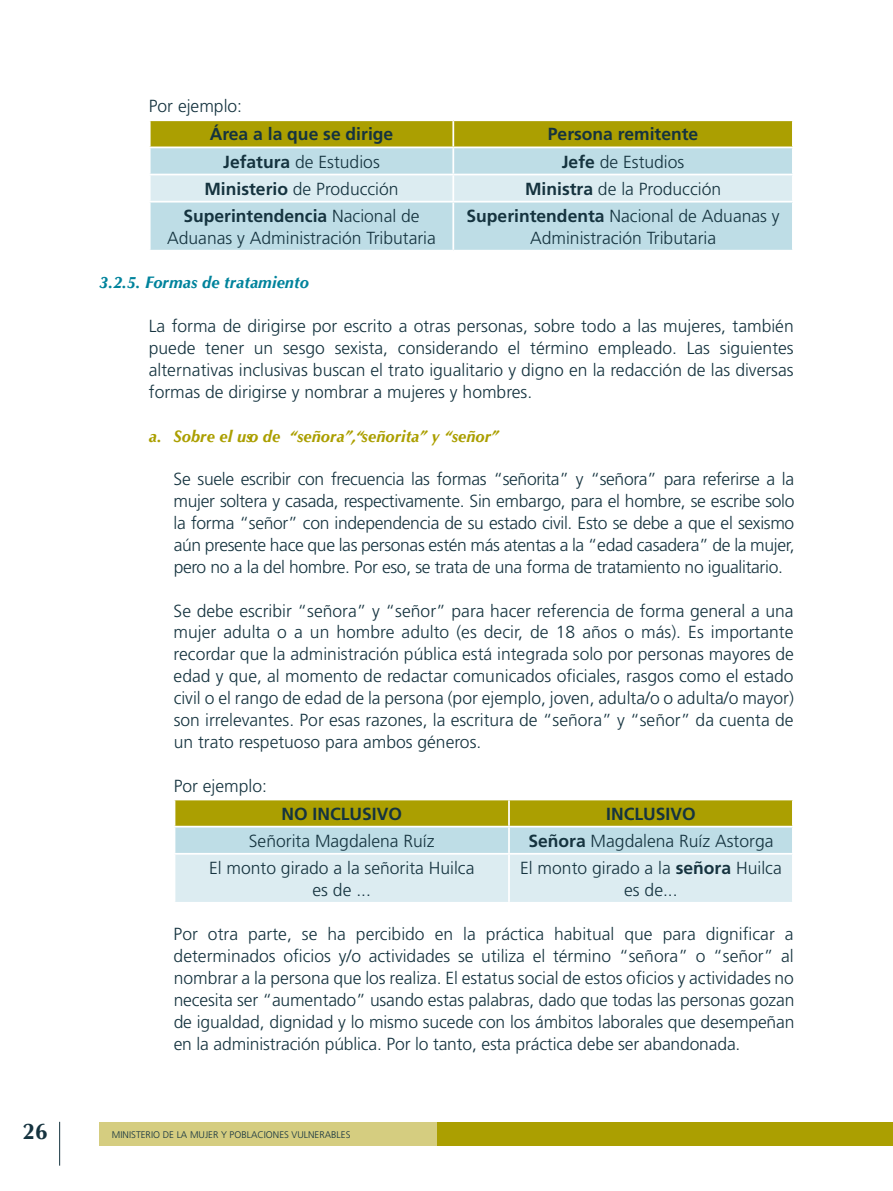
<style>
.page{position:relative;width:893px;height:1191px;background:#fff}
.page>*{position:absolute;margin:0;border:0;box-sizing:border-box;transform-origin:0 0}
.t1{font:700 22.75px "CG Omega";color:#15333f}
.t2{font:300 17.5px/21.9px "Frutiger LT Std";color:#15333f;text-align:center}
.t3{font:700 17.5px/28px "Frutiger LT Std";color:#15333f}
.t4{font:italic 700 16.62px "CG Omega";color:#ab9f01}
.t5{font:italic 700 16.62px "CG Omega";color:#00839c}
.t6{font:300 9.62px "Frutiger LT Std";color:#15333f}
.s1{font-weight:300}
.s2{font-weight:700}
</style>
<div class="page">
<div style="left:151px;top:121px;width:641px;height:25px;background:#ab9f01"></div>
<div style="left:151px;top:148px;width:641px;height:102px;background:#bedde6"></div>
<div style="left:151px;top:175px;width:641px;height:26px;background:#dcecf1"></div>
<hr style="left:452px;top:121px;width:2px;height:25px;background:#fff">
<hr style="left:452px;top:148px;width:2px;height:26px;background:#fff">
<hr style="left:149px;top:174px;width:304px;height:1px;background:#fff">
<hr style="left:453px;top:174px;width:341px;height:1px;background:#fff">
<hr style="left:452px;top:175px;width:2px;height:26px;background:#fff">
<hr style="left:149px;top:201px;width:304px;height:1px;background:#fff">
<hr style="left:453px;top:201px;width:341px;height:1px;background:#fff">
<hr style="left:452px;top:202px;width:2px;height:48px;background:#fff">
<svg style="left:174px;top:800px;width:619px;height:102px;background:#c9d5b2"></svg>
<hr style="left:509px;top:825px;width:285px;height:2px;background:#fff">
<hr style="left:508px;top:827px;width:2px;height:26px;background:#fff">
<hr style="left:792px;top:827px;width:2px;height:26px;background:#fff">
<hr style="left:174px;top:853px;width:335px;height:1px;background:#fff">
<hr style="left:174px;top:854px;width:1px;height:48px;background:#fff">
<hr style="left:509px;top:853px;width:285px;height:1px;background:#fff">
<hr style="left:508px;top:854px;width:2px;height:48px;background:#fff">
<hr style="left:792px;top:854px;width:2px;height:48px;background:#fff">
<hr style="left:59px;top:1121px;width:1px;height:44px;background:#15333f">
<div style="left:401px;top:1122px;width:492px;height:24px;background:#ab9f01"></div>
<div style="left:100px;top:1122px;width:337px;height:24px;background:#d5cd80"></div>
<p class="t3" style="left:210px;top:92px;width:185px;text-indent:-61px"><span class="s1">Por ejemplo:<br></span>Área a la que se dirige</p>
<p class="t3" style="left:548px;top:120px;width:152px">Persona remitente</p>
<p class="t2" style="left:223px;top:151px;width:158px"><span class="s2">Jefatura</span> de Estudios</p>
<p class="t2" style="left:562px;top:151px;width:124px"><span class="s2">Jefe</span> de Estudios</p>
<p class="t2" style="left:204px;top:178px;width:196px"><span class="s2">Ministerio</span> de Producción</p>
<p class="t2" style="left:525px;top:178px;width:198px"><span class="s2">Ministra</span> de la Producción</p>
<p class="t2" style="left:167px;top:205px;width:270px"><span class="s2">Superintendencia</span> Nacional de<br>Aduanas y Administración Tributaria</p>
<p class="t2" style="left:466px;top:205px;width:315px"><span class="s2">Superintendenta</span> Nacional de Aduanas y<br>Administración Tributaria</p>
<p class="t5" style="left:99px;top:273px;width:211px">3.2.5. Formas de tratamiento</p>
<p class="t2" style="left:149px;top:315px;width:646px;text-align:justify">La forma de dirigirse por escrito a otras personas, sobre todo a las mujeres, también puede tener un sesgo sexista, considerando el término empleado. Las siguientes alternativas inclusivas buscan el trato igualitario y digno en la redacción de las diversas formas de dirigirse y nombrar a mujeres y hombres.</p>
<p class="t4" style="left:149px;top:426px;width:351px">a. Sobre el uso de “señora”, “señorita” y “señor”</p>
<p class="t2" style="left:174px;top:468px;width:622px;text-align:justify">Se suele escribir con frecuencia las formas “señorita” y “señora” para referirse a la mujer soltera y casada, respectivamente. Sin embargo, para el hombre, se escribe solo la forma “señor” con independencia de su estado civil. Esto se debe a que el sexismo aún presente hace que las personas estén más atentas a la “edad casadera” de la mujer, pero no a la del hombre. Por eso, se trata de una forma de tratamiento no igualitario.</p>
<p class="t2" style="left:174px;top:600px;width:622px;text-align:justify">Se debe escribir “señora” y “señor” para hacer referencia de forma general a una mujer adulta o a un hombre adulto (es decir, de 18 años o más). Es importante recordar que la administración pública está integrada solo por personas mayores de edad y que, al momento de redactar comunicados oficiales, rasgos como el estado civil o el rango de edad de la persona (por ejemplo, joven, adulta/o o adulta/o mayor) son irrelevantes. Por esas razones, la escritura de “señora” y “señor” da cuenta de un trato respetuoso para ambos géneros.</p>
<p class="t2" style="left:174px;top:775px;width:95px">Por ejemplo:</p>
<p class="t3" style="left:281px;top:799px;width:122px">NO INCLUSIVO</p>
<p class="t3" style="left:606px;top:799px;width:91px">INCLUSIVO</p>
<p class="t2" style="left:249px;top:830px;width:187px">Señorita Magdalena Ruíz</p>
<p class="t2" style="left:528px;top:830px;width:247px"><span class="s2">Señora</span> Magdalena Ruíz Astorga</p>
<p class="t2" style="left:209px;top:857px;width:267px">El monto girado a la señorita Huilca es de ...</p>
<p class="t2" style="left:520px;top:857px;width:263px">El monto girado a la <span class="s2">señora</span> Huilca es de...</p>
<p class="t2" style="left:174px;top:923px;width:622px;text-align:justify">Por otra parte, se ha percibido en la práctica habitual que para dignificar a determinados oficios y/o actividades se utiliza el término “señora” o “señor” al nombrar a la persona que los realiza. El estatus social de estos oficios y actividades no necesita ser “aumentado” usando estas palabras, dado que todas las personas gozan de igualdad, dignidad y lo mismo sucede con los ámbitos laborales que desempeñan en la administración pública. Por lo tanto, esta práctica debe ser abandonada.</p>
<p class="t1" style="left:22px;top:1117px;width:27px">26</p>
<p class="t6" style="left:112px;top:1129px;width:240px">MINISTERIO DE LA MUJER Y POBLACIONES VULNERABLES</p>
</div>
